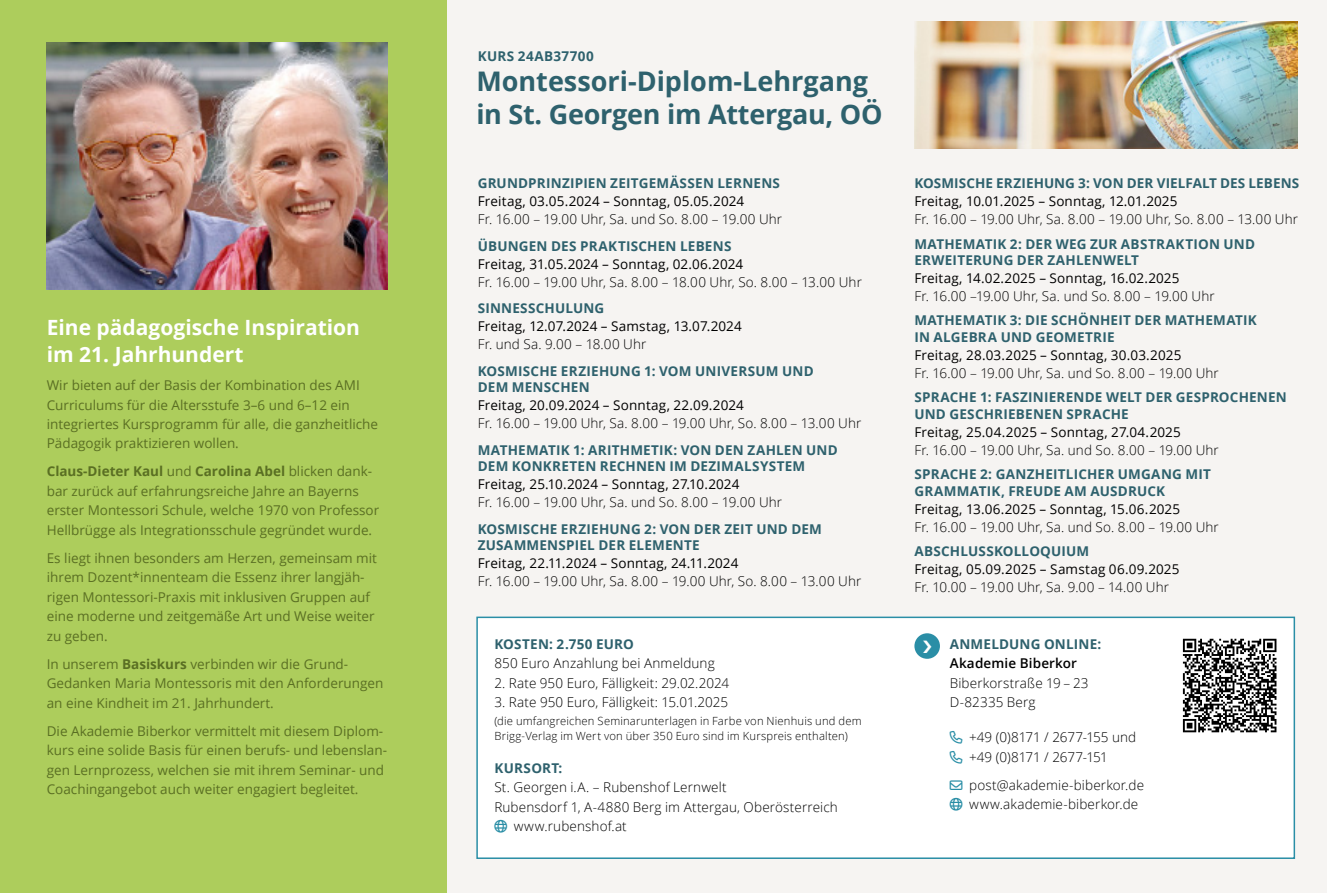
<style>
.page{position:relative;width:1327px;height:893px;background:#fff}
.page>*{position:absolute;margin:0;border:0;box-sizing:border-box;transform-origin:0 0}
.t1{font:700 27px/33px "Open Sans";color:#2e616d}
.t2{font:700 21px/27px "Open Sans";color:#fff}
.t3{font:13.5px/19.5px "Open Sans";color:#5a6f23}
.t4{font:300 13.5px/19.5px "Open Sans";letter-spacing:.01em;color:#000}
.t5{font:700 13.5px/16.5px "Open Sans";letter-spacing:.015em;color:#2e616d}
.t6{font:13.5px "Open Sans";letter-spacing:.01em;color:#000}
.t7{font:300 13.5px "Open Sans";letter-spacing:-.015em;color:#000}
.t8{font:600 13.5px "Open Sans";letter-spacing:.015em;color:#000}
.t9{font:300 11.25px/15px "Open Sans";letter-spacing:.015em;color:#000}
.s1{font-weight:700}
.s2{color:#2a8ea6}
</style>
<div class="page">
<div style="left:446px;top:0;width:881px;height:893px;background:#f6f4f2"></div>
<div style="left:476px;top:617px;width:819px;height:242px;background:#fff;border:2px solid #2a8ea6"></div>
<div style="left:914px;top:633px;width:26px;height:26px;background:#2a8ea6;border-radius:50%"></div>
<div style="left:0;top:0;width:446px;height:893px;background:#adcd5c"></div>
<img style="left:47px;top:43px;width:340px;height:246px">
<img style="left:914px;top:21px;width:383px;height:128px">
<svg style="left:1183px;top:639px;width:93px;height:93px"></svg>
<h2 class="t2" style="left:47px;top:313px;width:315px">Eine pädagogische Inspiration im 21. Jahrhundert</h2>
<p class="t3" style="left:47px;top:375px;width:333px">Wir bieten auf der Basis der Kombination des AMI Curriculums für die Altersstufe 3–6 und 6–12 ein integriertes Kursprogramm für alle, die ganzheitliche Pädagogik praktizieren wollen.</p>
<p class="t3" style="left:47px;top:461px;width:334px"><span class="s1">Claus-Dieter Kaul</span> und <span class="s1">Carolina Abel</span> blicken dank&shy;bar zurück auf erfahrungsreiche Jahre an Bayerns erster Montessori Schule, welche 1970 von Professor Hellbrügge als Integrationsschule gegründet wurde.</p>
<p class="t3" style="left:47px;top:548px;width:332px">Es liegt ihnen besonders am Herzen, gemeinsam mit ihrem Dozent*innenteam die Essenz ihrer langjäh&shy;rigen Montessori-Praxis mit inklusiven Gruppen auf eine moderne und zeitgemäße Art und Weise weiter zu geben.</p>
<p class="t3" style="left:47px;top:654px;width:338px">In unserem <span class="s1">Basiskurs</span> verbinden wir die Grund-<br>Gedanken Maria Montessoris mit den Anforderungen an eine Kindheit im 21. Jahrhundert.</p>
<p class="t3" style="left:47px;top:721px;width:342px">Die Akademie Biberkor vermittelt mit diesem Diplom&shy;kurs eine solide Basis für einen berufs- und lebenslan&shy;gen Lernprozess, welchen sie mit ihrem Seminar- und Coachingangebot auch weiter engagiert begleitet.</p>
<p class="t5" style="left:478px;top:48px;width:118px">KURS 24AB37700</p>
<h1 class="t1" style="left:476px;top:64px;width:408px">Montessori-Diplom-Lehrgang in St. Georgen im Attergau, OÖ</h1>
<p class="t5" style="left:478px;top:175px;width:304px">GRUNDPRINZIPIEN ZEITGEMÄSSEN LERNENS</p>
<p class="t6" style="left:478px;top:192px;width:268px">Freitag, 03.05.2024 – Sonntag, 05.05.2024</p>
<p class="t4" style="left:478px;top:209px;width:306px">Fr. 16.00 – 19.00 Uhr, Sa. und So. 8.00 – 19.00 Uhr</p>
<p class="t5" style="left:478px;top:237px;width:255px">ÜBUNGEN DES PRAKTISCHEN LEBENS</p>
<p class="t6" style="left:478px;top:254px;width:267px">Freitag, 31.05.2024 – Sonntag, 02.06.2024</p>
<p class="t4" style="left:478px;top:272px;width:386px">Fr. 16.00 – 19.00 Uhr, Sa. 8.00 – 18.00 Uhr, So. 8.00 – 13.00 Uhr</p>
<p class="t5" style="left:478px;top:300px;width:128px">SINNESSCHULUNG</p>
<p class="t6" style="left:478px;top:317px;width:265px">Freitag, 12.07.2024 – Samstag, 13.07.2024</p>
<p class="t4" style="left:478px;top:334px;width:170px">Fr. und Sa. 9.00 – 18.00 Uhr</p>
<p class="t5" style="left:478px;top:362px;width:337px">KOSMISCHE ERZIEHUNG 1: VOM UNIVERSUM UND<br>DEM MENSCHEN</p>
<p class="t6" style="left:478px;top:396px;width:268px">Freitag, 20.09.2024 – Sonntag, 22.09.2024</p>
<p class="t4" style="left:478px;top:413px;width:385px">Fr. 16.00 – 19.00 Uhr, Sa. 8.00 – 19.00 Uhr, So. 8.00 – 13.00 Uhr</p>
<p class="t5" style="left:478px;top:441px;width:361px">MATHEMATIK 1: ARITHMETIK: VON DEN ZAHLEN UND<br>DEM KONKRETEN RECHNEN IM DEZIMALSYSTEM</p>
<p class="t6" style="left:478px;top:475px;width:263px">Freitag, 25.10.2024 – Sonntag, 27.10.2024</p>
<p class="t4" style="left:478px;top:492px;width:306px">Fr. 16.00 – 19.00 Uhr, Sa. und So. 8.00 – 19.00 Uhr</p>
<p class="t5" style="left:478px;top:520px;width:346px">KOSMISCHE ERZIEHUNG 2: VON DER ZEIT UND DEM<br>ZUSAMMENSPIEL DER ELEMENTE</p>
<p class="t6" style="left:478px;top:554px;width:262px">Freitag, 22.11.2024 – Sonntag, 24.11.2024</p>
<p class="t4" style="left:478px;top:571px;width:385px">Fr. 16.00 – 19.00 Uhr, Sa. 8.00 – 19.00 Uhr, So. 8.00 – 13.00 Uhr</p>
<p class="t5" style="left:494px;top:635px;width:141px">KOSTEN: 2.750 EURO</p>
<p class="t4" style="left:494px;top:653px;width:222px">850 Euro Anzahlung bei Anmeldung</p>
<p class="t4" style="left:494px;top:673px;width:236px">2. Rate 950 Euro, Fälligkeit: 29.02.2024</p>
<p class="t4" style="left:494px;top:692px;width:235px">3. Rate 950 Euro, Fälligkeit: 15.01.2025</p>
<p class="t9" style="left:494px;top:713px;width:369px">(die umfangreichen Seminarunterlagen in Farbe von Nienhuis und dem<br>Brigg-Verlag im Wert von über 350 Euro sind im Kurspreis enthalten)</p>
<p class="t5" style="left:494px;top:759px;width:69px">KURSORT:</p>
<p class="t4" style="left:494px;top:777px;width:234px">St. Georgen i.A. – Rubenshof Lernwelt</p>
<p class="t4" style="left:494px;top:797px;width:345px">Rubensdorf 1, A-4880 Berg im Attergau, Oberösterreich</p>
<p class="t4" style="left:514px;top:816px;width:115px">www.rubenshof.at</p>
<p class="t5" style="left:914px;top:175px;width:386px">KOSMISCHE ERZIEHUNG 3: VON DER VIELFALT DES LEBENS</p>
<p class="t6" style="left:914px;top:192px;width:265px">Freitag, 10.01.2025 – Sonntag, 12.01.2025</p>
<p class="t4" style="left:914px;top:209px;width:385px">Fr. 16.00 – 19.00 Uhr, Sa. 8.00 – 19.00 Uhr, So. 8.00 – 13.00 Uhr</p>
<p class="t5" style="left:914px;top:235px;width:342px">MATHEMATIK 2: DER WEG ZUR ABSTRAKTION UND<br>ERWEITERUNG DER ZAHLENWELT</p>
<p class="t6" style="left:914px;top:269px;width:267px">Freitag, 14.02.2025 – Sonntag, 16.02.2025</p>
<p class="t4" style="left:914px;top:286px;width:302px">Fr. 16.00 –19.00 Uhr, Sa. und So. 8.00 – 19.00 Uhr</p>
<p class="t5" style="left:914px;top:312px;width:344px">MATHEMATIK 3: DIE SCHÖNHEIT DER MATHEMATIK<br>IN ALGEBRA UND GEOMETRIE</p>
<p class="t6" style="left:914px;top:346px;width:269px">Freitag, 28.03.2025 – Sonntag, 30.03.2025</p>
<p class="t4" style="left:914px;top:363px;width:306px">Fr. 16.00 – 19.00 Uhr, Sa. und So. 8.00 – 19.00 Uhr</p>
<p class="t5" style="left:914px;top:389px;width:374px">SPRACHE 1: FASZINIERENDE WELT DER GESPROCHENEN<br>UND GESCHRIEBENEN SPRACHE</p>
<p class="t6" style="left:914px;top:423px;width:268px">Freitag, 25.04.2025 – Sonntag, 27.04.2025</p>
<p class="t4" style="left:914px;top:440px;width:306px">Fr. 16.00 – 19.00 Uhr, Sa. und So. 8.00 – 19.00 Uhr</p>
<p class="t5" style="left:914px;top:466px;width:298px">SPRACHE 2: GANZHEITLICHER UMGANG MIT<br>GRAMMATIK, FREUDE AM AUSDRUCK</p>
<p class="t6" style="left:914px;top:499px;width:267px">Freitag, 13.06.2025 – Sonntag, 15.06.2025</p>
<p class="t4" style="left:914px;top:517px;width:306px">Fr. 16.00 – 19.00 Uhr, Sa. und So. 8.00 – 19.00 Uhr</p>
<p class="t5" style="left:914px;top:542px;width:176px">ABSCHLUSSKOLLOQUIUM</p>
<p class="t6" style="left:914px;top:560px;width:267px">Freitag, 05.09.2025 – Samstag 06.09.2025</p>
<p class="t4" style="left:914px;top:577px;width:256px">Fr. 10.00 – 19.00 Uhr, Sa. 9.00 – 14.00 Uhr</p>
<p class="t5" style="left:950px;top:635px;width:153px">ANMELDUNG ONLINE:</p>
<p class="t8" style="left:950px;top:654px;width:129px">Akademie Biberkor</p>
<p class="t4" style="left:950px;top:673px;width:140px">Biberkorstraße 19 – 23<br>D-82335 Berg</p>
<p class="t4" style="left:950px;top:727px;width:188px"><span class="s2">□■</span> +49 (0)8171 / 2677-155 und</p>
<p class="t7" style="left:950px;top:748px;width:159px"><span class="s2">□■</span> +49 (0)8171 / 2677-151</p>
<p class="t4" style="left:969px;top:775px;width:176px;text-indent:-19px"><span class="s2">■❖●□</span> post@akademie-biberkor.de www.akademie-biberkor.de</p>
</div>
